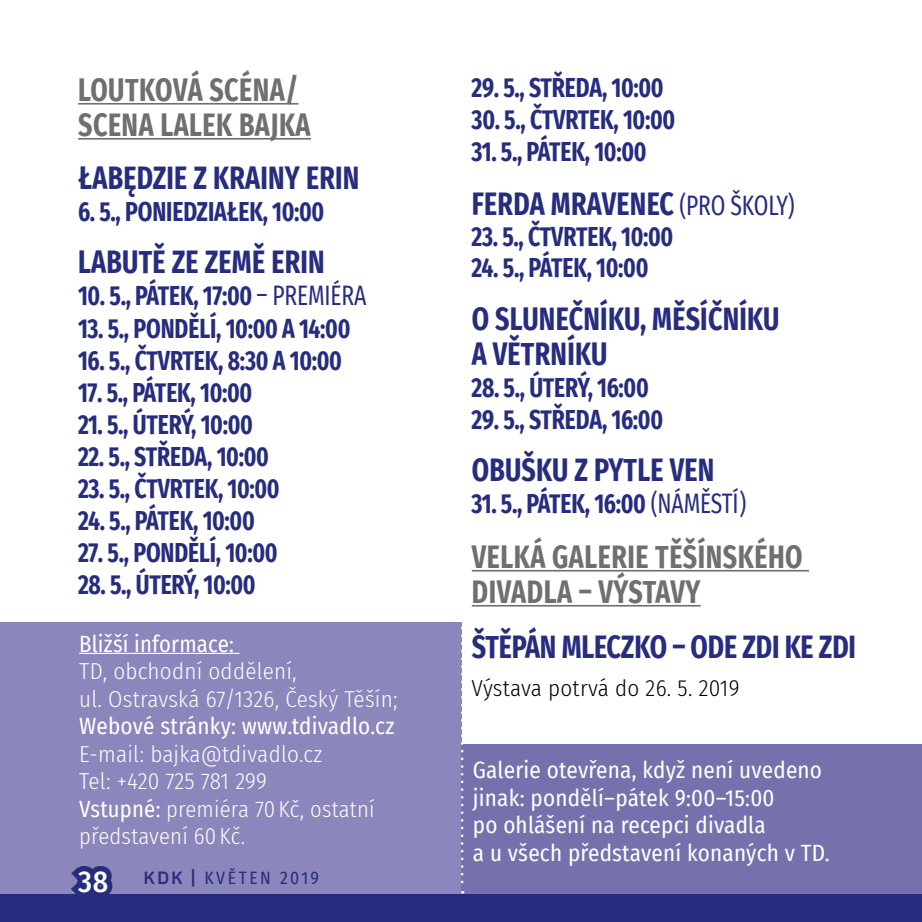
<style>
.page{position:relative;width:922px;height:922px;background:#fff}
.page>*{position:absolute;margin:0;border:0;box-sizing:border-box;transform-origin:0 0}
.t1{font:700 32.5px/35px "Fira Sans Condensed";letter-spacing:.01em;color:#272d7e;scale:.85 1}
.t2{font:700 32.5px/35px "Fira Sans Condensed";letter-spacing:.02em;color:#706f6f;scale:.85 1}
.t3{font:700 27.5px "Fira Sans Condensed";letter-spacing:-.015em;color:#272d7e;scale:.85 1}
.t4{font:23px/27.5px "Fira Sans Condensed";letter-spacing:.01em;color:#fff}
.t5{font:300 23px/27.5px "Fira Sans Condensed";letter-spacing:.01em;color:#fff}
.t6{font:300 23px "Fira Sans Condensed";letter-spacing:.01em;color:#000}
.t7{font:17.5px "Fira Sans Condensed";letter-spacing:.15em;color:#272d7e}
.s1{font-weight:400}
.s2{font-weight:500;font-size:30px}
.s3{font-weight:500;font-size:30px;color:#fff}
.s4{font-family:"Panton";font-weight:700}
.s5{font-weight:400;font-size:27.5px}
</style>
<div class="page">
<div style="left:0;top:893px;width:921px;height:28px;background:#272d7e"></div>
<hr style="left:471px;top:569px;width:337px;height:2px;background:#706f6f">
<hr style="left:471px;top:604px;width:229px;height:2px;background:#706f6f">
<hr style="left:78px;top:103px;width:220px;height:2px;background:#706f6f">
<hr style="left:78px;top:138px;width:233px;height:2px;background:#706f6f">
<div style="left:0;top:621px;width:462px;height:272px;background:#8b86bb"></div>
<div style="left:462px;top:744px;width:459px;height:149px;background:#7571ad"></div>
<hr style="left:79px;top:652px;width:160px;height:1px;background:#fff">
<svg style="left:461px;top:621px;width:2px;height:272px"></svg>
<p class="t2" style="left:78px;top:73px;width:275px">LOUTKOVÁ SCÉNA/<br>SCENA LALEK BAJKA</p>
<p class="t1" style="left:78px;top:160px;width:332px">ŁABĘDZIE Z KRAINY ERIN</p>
<p class="t3" style="left:78px;top:195px;width:291px">6. 5., PONIEDZIAŁEK, 10:00</p>
<p class="t1" style="left:78px;top:245px;width:291px">LABUTĚ ZE ZEMĚ ERIN</p>
<p class="t3" style="left:78px;top:280px;width:341px">10. 5., PÁTEK, 17:00 <span class="s1">– PREMIÉRA</span></p>
<p class="t3" style="left:78px;top:312px;width:322px">13. 5., PONDĚLÍ, 10:00 A 14:00</p>
<p class="t3" style="left:78px;top:344px;width:312px">16. 5., ČTVRTEK, 8:30 A 10:00</p>
<p class="t3" style="left:78px;top:376px;width:206px">17. 5., PÁTEK, 10:00</p>
<p class="t3" style="left:78px;top:408px;width:207px">21. 5., ÚTERÝ, 10:00</p>
<p class="t3" style="left:78px;top:440px;width:226px">22. 5., STŘEDA, 10:00</p>
<p class="t3" style="left:78px;top:472px;width:239px">23. 5., ČTVRTEK, 10:00</p>
<p class="t3" style="left:78px;top:504px;width:209px">24. 5., PÁTEK, 10:00</p>
<p class="t3" style="left:78px;top:536px;width:236px">27. 5., PONDĚLÍ, 10:00</p>
<p class="t3" style="left:78px;top:568px;width:210px">28. 5., ÚTERÝ, 10:00</p>
<p class="t4" style="left:79px;top:630px;width:156px">Bližší informace:</p>
<p class="t5" style="left:79px;top:657px;width:320px">TD, obchodní oddělení,<br>ul. Ostravská 67/1326, Český Těšín;</p>
<p class="t4" style="left:79px;top:712px;width:316px">Webové stránky: www.tdivadlo.cz</p>
<p class="t5" style="left:79px;top:740px;width:297px">E-mail: bajka@tdivadlo.cz<br>Tel: +420 725 781 299<br><span class="s1">Vstupné:</span> premiéra 70 Kč, ostatní představení 60 Kč.</p>
<p class="t7" style="left:78px;top:867px;width:242px"><span class="s2">3</span><span class="s3">8</span> <span class="s4">KDK |</span> KVĚTEN 2019</p>
<p class="t3" style="left:471px;top:71px;width:227px">29. 5., STŘEDA, 10:00</p>
<p class="t3" style="left:471px;top:103px;width:241px">30. 5., ČTVRTEK, 10:00</p>
<p class="t3" style="left:471px;top:135px;width:207px">31. 5., PÁTEK, 10:00</p>
<p class="t1" style="left:471px;top:186px;width:381px">FERDA MRAVENEC <span class="s5">(PRO ŠKOLY)</span></p>
<p class="t3" style="left:471px;top:220px;width:239px">23. 5., ČTVRTEK, 10:00</p>
<p class="t3" style="left:471px;top:251px;width:209px">24. 5., PÁTEK, 10:00</p>
<p class="t1" style="left:471px;top:301px;width:363px">O SLUNEČNÍKU, MĚSÍČNÍKU<br>A VĚTRNÍKU</p>
<p class="t3" style="left:471px;top:371px;width:210px">28. 5., ÚTERÝ, 16:00</p>
<p class="t3" style="left:471px;top:403px;width:227px">29. 5., STŘEDA, 16:00</p>
<p class="t1" style="left:471px;top:452px;width:287px">OBUŠKU Z PYTLE VEN</p>
<p class="t3" style="left:471px;top:487px;width:324px">31. 5., PÁTEK, 16:00 <span class="s1">(NÁMĚSTÍ)</span></p>
<p class="t2" style="left:471px;top:539px;width:390px">VELKÁ GALERIE TĚŠÍNSKÉHO<br>DIVADLA – VÝSTAVY</p>
<p class="t1" style="left:471px;top:629px;width:453px">ŠTĚPÁN MLECZKO – ODE ZDI KE ZDI</p>
<p class="t6" style="left:471px;top:674px;width:269px">Výstava potrvá do 26. 5. 2019</p>
<p class="t4" style="left:472px;top:756px;width:358px">Galerie otevřena, když není uvedeno jinak: pondělí–pátek 9:00–15:00<br>po ohlášení na recepci divadla<br>a u všech představení konaných v TD.</p>
</div>
